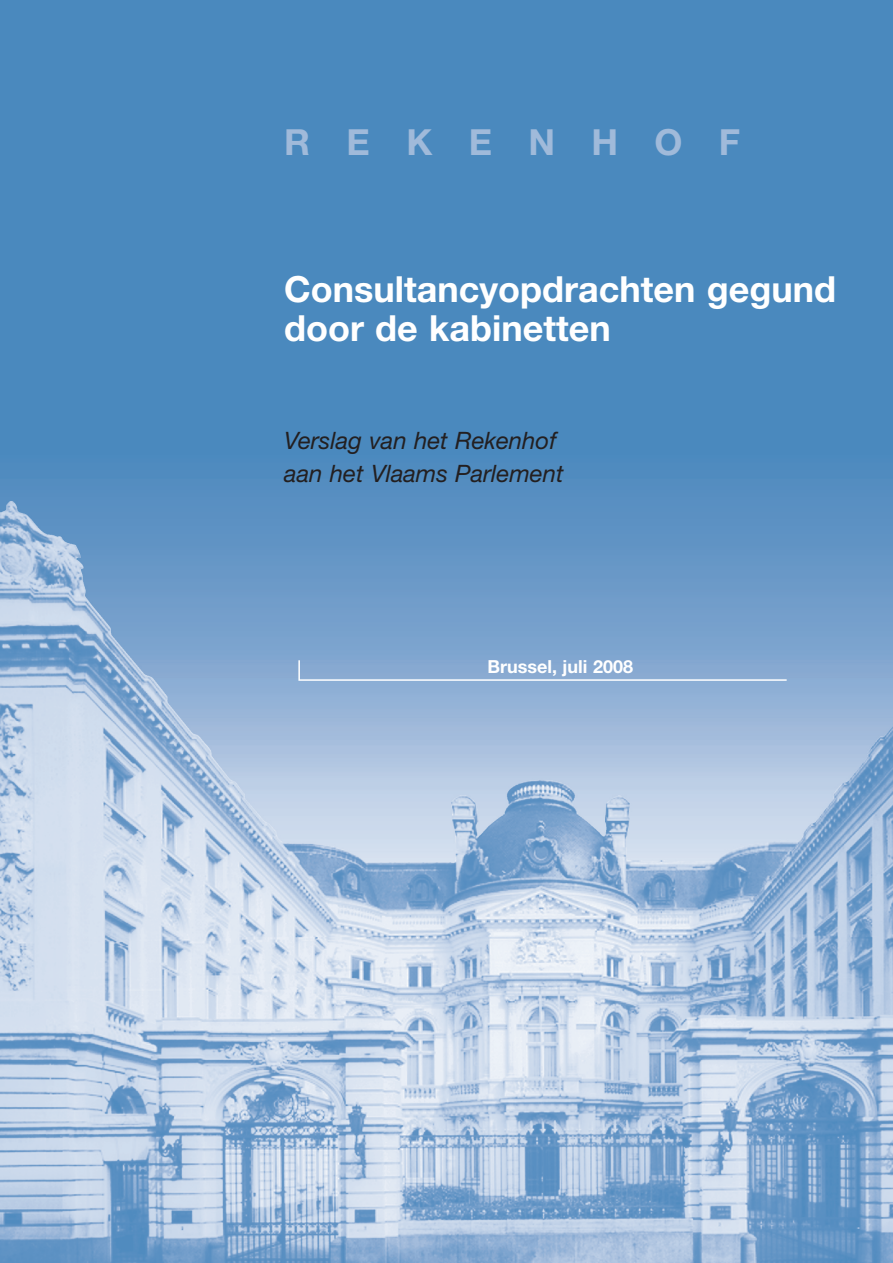
<style>
.page{position:relative;width:893px;height:1263px;background:#fff}
.page>*{position:absolute;margin:0;border:0;box-sizing:border-box;transform-origin:0 0}
.Normaal{font:700 36px/39px "Helvetica Neue LT Std";color:#fff}
.Normaal-2{font:700 36px "Helvetica Neue LT Std";letter-spacing:1.01em;color:#a0bada}
.Normaal-3{font:italic 24px "Helvetica Neue LT Std";color:#231f20}
.Normaal-4{font:700 18px "Helvetica Neue LT Std";color:#fff}
</style>
<div class="page">
<img style="left:0;top:0;width:893px;height:1263px">
<svg style="left:298px;top:659px;width:490px;height:23px;background:#8faed4"></svg>
<p class="Normaal-2" style="left:284px;top:120px;width:457px">REKENHOF</p>
<p class="Normaal" style="left:284px;top:269px;width:553px">Consultancyopdrachten gegund door de kabinetten</p>
<p class="Normaal-3" style="left:284px;top:426px;width:274px">Verslag van het Rekenhof</p>
<p class="Normaal-3" style="left:284px;top:459px;width:281px">aan het Vlaams Parlement</p>
<p class="Normaal-4" style="left:487px;top:656px;width:147px">Brussel, juli 2008</p>
</div>
